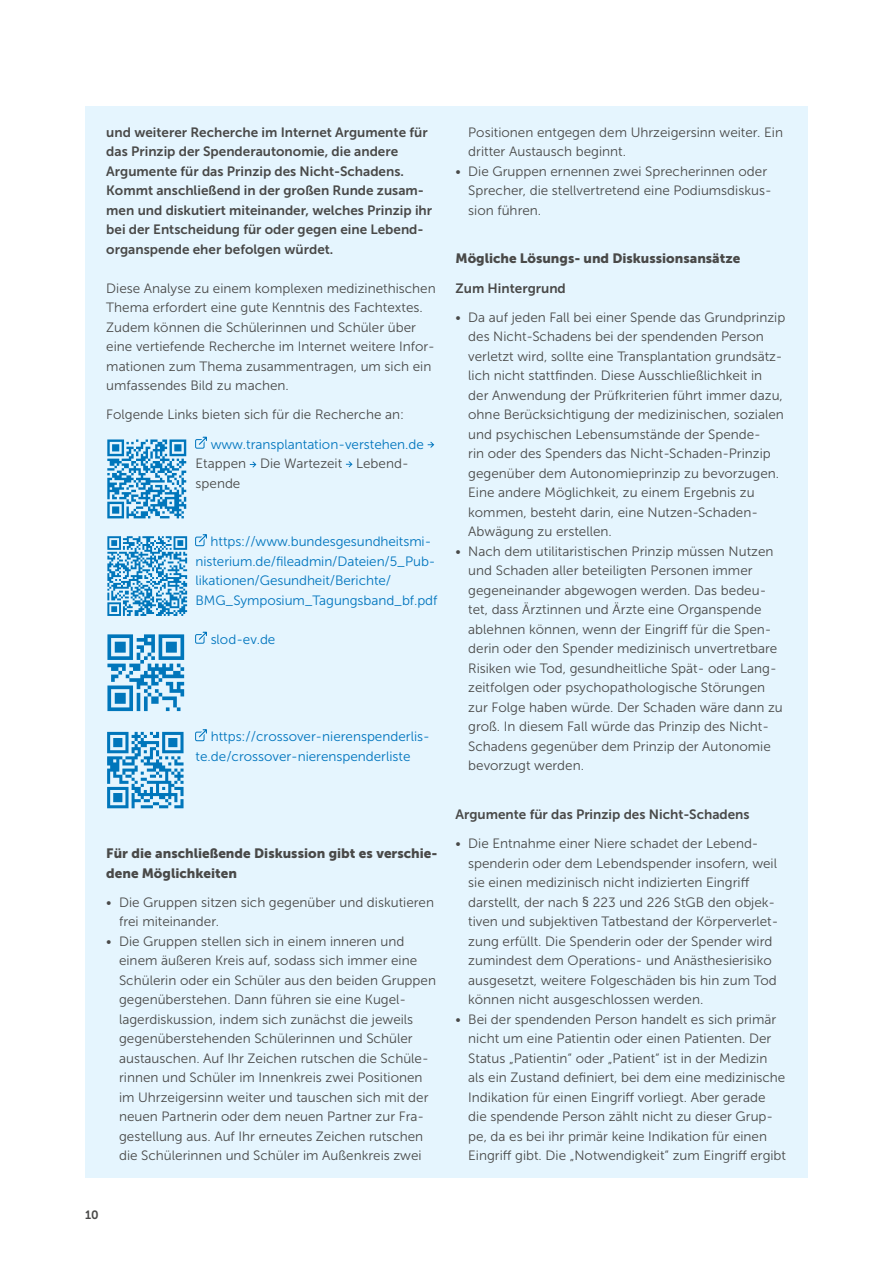
<style>
.page{position:relative;width:893px;height:1263px;background:#fff}
.page>*{position:absolute;margin:0;border:0;box-sizing:border-box;transform-origin:0 0}
.Main_p_Fliesstext{font:13.5px/19.5px "Museo Sans 300";color:#494948}
.t1{font:13.5px/19.5px "Museo Sans 700";color:#494948}
.Main_p_Fliesstext_linksbündig{font:13.5px/19.5px "Museo Sans 300";letter-spacing:-.005em;color:#0075be}
.Main_p_Fliesstext_linksbündig-2{font:13.5px/19.5px "Museo Sans 900";color:#494948}
.t2{font:12px "Museo Sans 700";color:#494948}
.s1{color:#494948}
.s2{font-family:"Open Sans"}
</style>
<div class="page">
<div style="left:85px;top:106px;width:723px;height:1072px;background:#e5f5fe"></div>
<svg style="left:195px;top:436px;width:12px;height:13px"></svg>
<svg style="left:428px;top:442px;width:6px;height:6px"></svg>
<svg style="left:250px;top:461px;width:6px;height:7px"></svg>
<svg style="left:346px;top:461px;width:7px;height:6px"></svg>
<svg style="left:195px;top:534px;width:12px;height:13px"></svg>
<svg style="left:195px;top:631px;width:12px;height:13px"></svg>
<svg style="left:195px;top:729px;width:12px;height:13px"></svg>
<svg style="left:107px;top:536px;width:80px;height:80px"></svg>
<svg style="left:107px;top:439px;width:79px;height:79px"></svg>
<svg style="left:107px;top:634px;width:77px;height:77px"></svg>
<svg style="left:107px;top:732px;width:77px;height:76px"></svg>
<p class="t1" style="left:106px;top:122px;width:327px">und weiterer Recherche im Internet Argumente für das Prinzip der Spenderautonomie, die andere Argumente für das Prinzip des Nicht-Schadens.<br>Kommt anschließend in der großen Runde zusam&shy;men und diskutiert miteinander, welches Prinzip ihr bei der Entscheidung für oder gegen eine Lebend&shy;organspende eher befolgen würdet.</p>
<p class="Main_p_Fliesstext" style="left:106px;top:278px;width:331px">Diese Analyse zu einem komplexen medizinethischen Thema erfordert eine gute Kenntnis des Fachtextes.<br>Zudem können die Schülerinnen und Schüler über eine vertiefende Recherche im Internet weitere Infor&shy;mationen zum Thema zusammentragen, um sich ein umfassendes Bild zu machen.</p>
<p class="Main_p_Fliesstext" style="left:106px;top:405px;width:299px">Folgende Links bieten sich für die Recherche an:</p>
<p class="Main_p_Fliesstext_linksbündig" style="left:196px;top:434px;width:230px;text-indent:15px">www.transplantation-verstehen.de<br><span class="s1">Etappen Die Wartezeit Lebend&shy;spende</span></p>
<p class="Main_p_Fliesstext_linksbündig" style="left:196px;top:532px;width:243px;text-indent:15px">https://www. bundesgesundheitsmi&shy;nisterium.de/fileadmin/Dateien/5_Pub&shy;likationen/Gesundheit/Berichte/ BMG_Symposium_Tagungsband_bf. pdf</p>
<p class="Main_p_Fliesstext_linksbündig" style="left:211px;top:629px;width:66px">slod-ev.de</p>
<p class="Main_p_Fliesstext_linksbündig" style="left:196px;top:727px;width:236px;text-indent:15px">https://crossover-nierenspenderlis&shy;te.de/crossover-nierenspenderliste</p>
<p class="Main_p_Fliesstext_linksbündig-2" style="left:106px;top:843px;width:333px">Für die anschließende Diskussion gibt es verschie&shy;dene Möglichkeiten</p>
<p class="Main_p_Fliesstext" style="left:119px;top:892px;width:316px;text-indent:-13px">• Die Gruppen sitzen sich gegenüber und diskutieren frei miteinander.</p>
<p class="Main_p_Fliesstext" style="left:119px;top:931px;width:318px;text-indent:-13px">• Die Gruppen stellen sich in einem inneren und einem äußeren Kreis auf, sodass sich immer eine Schülerin oder ein Schüler aus den beiden Gruppen gegenüberstehen. Dann führen sie eine Kugel&shy;lagerdiskussion, indem sich zunächst die jeweils gegenüberstehenden Schülerinnen und Schüler austauschen. Auf Ihr Zeichen rutschen die Schüle&shy;rinnen und Schüler im Innenkreis zwei Positionen im Uhrzeigersinn weiter und tauschen sich mit der neuen Partnerin oder dem neuen Partner zur Fra&shy;gestellung aus. Auf Ihr erneutes Zeichen rutschen die Schülerinnen und Schüler im Außenkreis zwei</p>
<p class="Main_p_Fliesstext" style="left:468px;top:122px;width:316px">Positionen entgegen dem Uhrzeigersinn weiter. Ein dritter Austausch beginnt.</p>
<p class="Main_p_Fliesstext" style="left:468px;top:161px;width:305px;text-indent:-13px">• Die Gruppen ernennen zwei Sprecherinnen oder<br>Sprecher, die stellvertretend eine Podiumsdiskus&shy;sion führen.</p>
<p class="Main_p_Fliesstext_linksbündig-2" style="left:455px;top:249px;width:286px">Mögliche Lösungs- und Diskussionsansätze</p>
<p class="t1" style="left:455px;top:278px;width:112px">Zum Hintergrund</p>
<p class="Main_p_Fliesstext" style="left:468px;top:307px;width:319px;text-indent:-13px">• Da auf jeden Fall bei einer Spende das Grundprinzip des Nicht-Schadens bei der spendenden Person verletzt wird, sollte eine Transplantation grundsätz&shy;lich nicht stattfinden. Diese Ausschließlichkeit in der Anwendung der Prüfkriterien führt immer dazu, ohne Berücksichtigung der medizinischen, sozialen und psychischen Lebensumstände der Spende-<br>rin oder des Spenders das Nicht-Schaden-Prinzip gegenüber dem Autonomieprinzip zu bevorzugen.<br>Eine andere Möglichkeit, zu einem Ergebnis zu kommen, besteht darin, eine Nutzen-Schaden-Abwägung zu erstellen.</p>
<p class="Main_p_Fliesstext" style="left:468px;top:541px;width:316px;text-indent:-13px">• Nach dem utilitaristischen Prinzip müssen Nutzen und Schaden aller beteiligten Personen immer gegeneinander abgewogen werden. Das bedeu&shy;tet, dass Ärztinnen und Ärzte eine Organspende ablehnen können, wenn der Eingriff für die Spen&shy;derin oder den Spender medizinisch unvertretbare Risiken wie Tod, gesundheitliche Spät- oder Lang&shy;zeitfolgen oder psychopathologische Störungen zur Folge haben würde. Der Schaden wäre dann zu groß. In diesem Fall würde das Prinzip des Nicht-Schadens gegenüber dem Prinzip der Autonomie bevorzugt werden.</p>
<p class="t1" style="left:455px;top:805px;width:296px">Argumente für das Prinzip des Nicht-Schadens</p>
<p class="Main_p_Fliesstext" style="left:468px;top:834px;width:312px;text-indent:-13px">• Die Entnahme einer Niere schadet der Lebend&shy;spenderin oder dem Lebendspender insofern, weil sie einen medizinisch nicht indizierten Eingriff darstellt, der nach <span class="s2">§</span> 223 und 226 StGB den objek&shy;tiven und subjektiven Tatbestand der Körperverlet&shy;zung erfüllt. Die Spenderin oder der Spender wird zumindest dem Operations- und Anästhesierisiko ausgesetzt, weitere Folgeschäden bis hin zum Tod können nicht ausgeschlossen werden.</p>
<p class="Main_p_Fliesstext" style="left:468px;top:1009px;width:319px;text-indent:-13px">• Bei der spendenden Person handelt es sich primär nicht um eine Patientin oder einen Patienten. Der Status „Patientin“ oder „Patient“ ist in der Medizin als ein Zustand definiert, bei dem eine medizinische Indikation für einen Eingriff vorliegt. Aber gerade die spendende Person zählt nicht zu dieser Grup&shy;pe, da es bei ihr primär keine Indikation für einen Eingriff gibt. Die „Notwendigkeit“ zum Eingriff ergibt</p>
<p class="t2" style="left:85px;top:1208px;width:15px">10</p>
</div>
